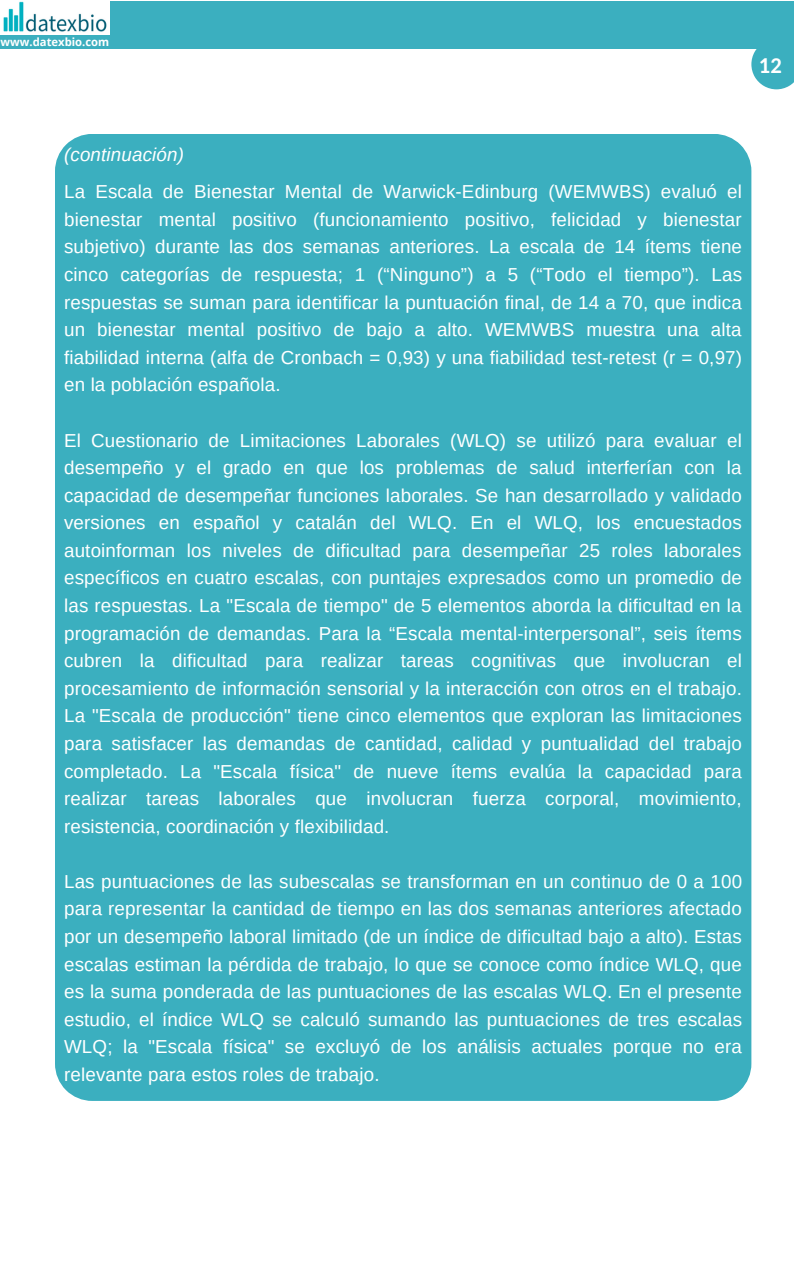
<style>
.page{position:relative;width:794px;height:1266px;background:#fff}
.page>*{position:absolute;margin:0;border:0;box-sizing:border-box;transform-origin:0 0}
.t1{font:700 22.5px "Carlito";color:#fff}
.t2{font:18.75px/27.6px "Arimo";letter-spacing:.01em;color:#fff;text-align:justify}
.t3{font:italic 18.75px "Arimo";letter-spacing:.01em;color:#fff}
.t4{font:700 11.25px "Open Sans";color:#fff}
</style>
<div class="page">
<svg style="left:751px;top:49px;width:42px;height:40px;background:#51b8c6"></svg>
<div style="left:0;top:1px;width:793px;height:48px;background:#3bafbf"></div>
<img style="left:0;top:1px;width:110px;height:33px">
<div style="left:55px;top:134px;width:695px;height:967px;background:#3bafbf"></div>
<p class="t4" style="left:1px;top:34px;width:110px">www.datexbio.com</p>
<p class="t1" style="left:758px;top:56px;width:24px">12</p>
<p class="t3" style="left:64px;top:144px;width:121px">(continuación)</p>
<p class="t2" style="left:64px;top:178px;width:679px">La Escala de Bienestar Mental de Warwick-Edinburg (WEMWBS) evaluó el bienestar mental positivo (funcionamiento positivo, felicidad y bienestar subjetivo) durante las dos semanas anteriores. La escala de 14 ítems tiene cinco categorías de respuesta; 1 (“Ninguno”) a 5 (“Todo el tiempo”). Las respuestas se suman para identificar la puntuación final, de 14 a 70, que indica un bienestar mental positivo de bajo a alto. WEMWBS muestra una alta fiabilidad interna (alfa de Cronbach = 0,93) y una fiabilidad test-retest (r = 0,97) en la población española.</p>
<p class="t2" style="left:64px;top:426px;width:679px">El Cuestionario de Limitaciones Laborales (WLQ) se utilizó para evaluar el desempeño y el grado en que los problemas de salud interferían con la capacidad de desempeñar funciones laborales. Se han desarrollado y validado versiones en español y catalán del WLQ. En el WLQ, los encuestados autoinforman los niveles de dificultad para desempeñar 25 roles laborales específicos en cuatro escalas, con puntajes expresados como un promedio de las respuestas. La "Escala de tiempo" de 5 elementos aborda la dificultad en la programación de demandas. Para la “Escala mental-interpersonal”, seis ítems cubren la dificultad para realizar tareas cognitivas que involucran el procesamiento de información sensorial y la interacción con otros en el trabajo.<br>La "Escala de producción" tiene cinco elementos que exploran las limitaciones para satisfacer las demandas de cantidad, calidad y puntualidad del trabajo completado. La "Escala física" de nueve ítems evalúa la capacidad para realizar tareas laborales que involucran fuerza corporal, movimiento, resistencia, coordinación y flexibilidad.</p>
<p class="t2" style="left:64px;top:867px;width:679px">Las puntuaciones de las subescalas se transforman en un continuo de 0 a 100 para representar la cantidad de tiempo en las dos semanas anteriores afectado por un desempeño laboral limitado (de un índice de dificultad bajo a alto). Estas escalas estiman la pérdida de trabajo, lo que se conoce como índice WLQ, que es la suma ponderada de las puntuaciones de las escalas WLQ. En el presente estudio, el índice WLQ se calculó sumando las puntuaciones de tres escalas WLQ; la "Escala física" se excluyó de los análisis actuales porque no era relevante para estos roles de trabajo.</p>
</div>
